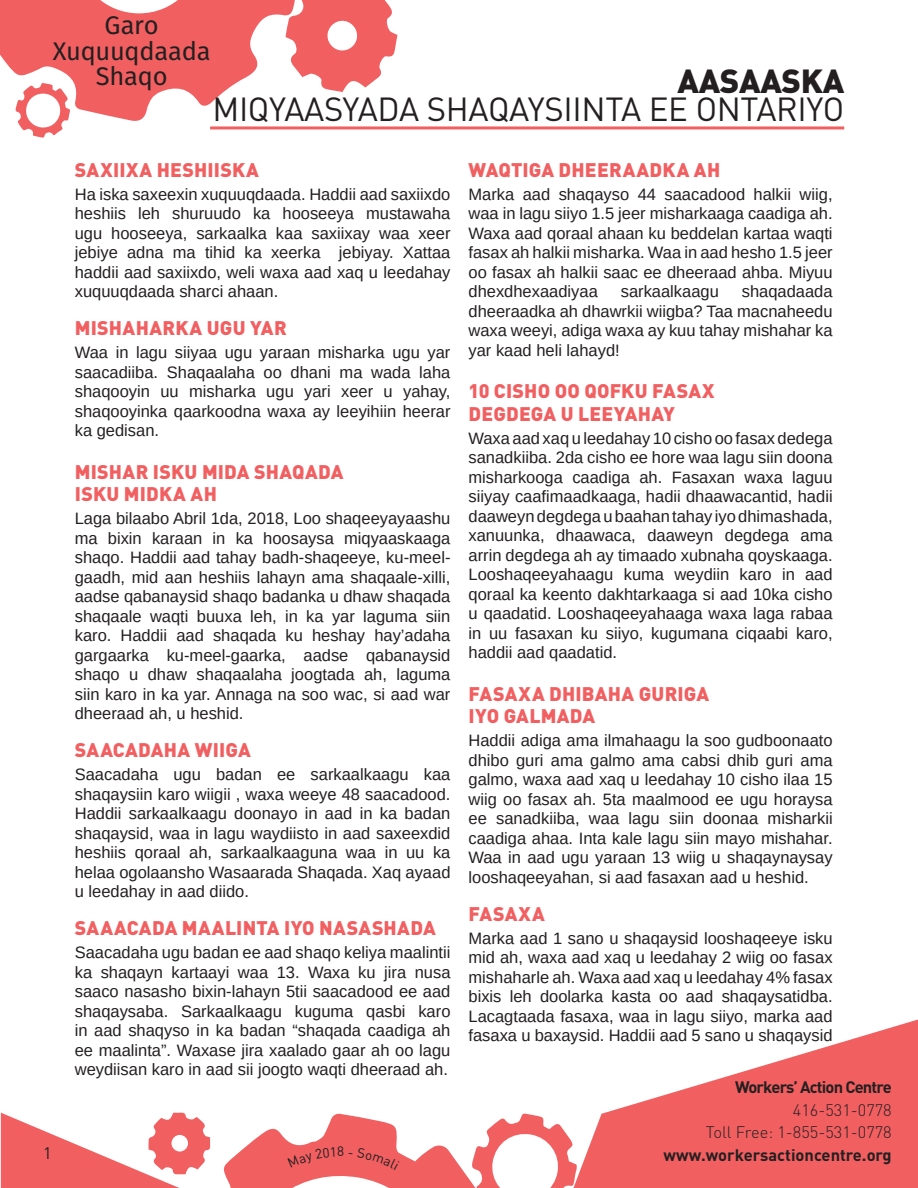
<style>
.page{position:relative;width:918px;height:1188px;background:#fff}
.page>*{position:absolute;margin:0;border:0;box-sizing:border-box;transform-origin:0 0}
.t1{font:33px "DIN Pro";letter-spacing:-.01em;color:#231f20}
.t2{font:900 33px "DIN Pro";letter-spacing:-.01em;color:#231f20}
.t3{font:25.5px/25.5px "Fira Sans";letter-spacing:-.01em;color:#231f20;text-align:center}
.t4{font:900 19.5px/22.5px "DIN Pro";letter-spacing:.01em;color:#f15f61}
.t5{font:16.5px/19.5px "Arimo";color:#231f20;text-align:justify}
.t6{font:300 16.5px/22.5px "DIN Pro";color:#231f20;text-align:right}
.t7{font:700 16.5px "DIN Pro";letter-spacing:-.015em;color:#231f20}
.t8{font:700 16.5px "DIN Pro";letter-spacing:-.05em;color:#231f20}
.t9{font:16.5px "DIN Pro";color:#231f20}
</style>
<div class="page">
<svg style="left:577px;top:1020px;width:341px;height:168px;fill:#f15f61"></svg>
<svg style="left:0;top:0;width:397px;height:138px"></svg>
<hr style="left:210px;top:126px;width:634px;height:3px;background:#f15f61">
<svg style="left:1px;top:1113px;width:576px;height:75px"></svg>
<h2 class="t3" style="left:53px;top:14px;width:159px">Garo<br>Xuquuqdaada<br>Shaqo</h2>
<h1 class="t2" style="left:677px;top:59px;width:168px">AASAASKA</h1>
<h1 class="t1" style="left:212px;top:87px;width:633px">MIQYAASYADA SHAQAYSIINTA EE ONTARIYO</h1>
<p class="t9" style="left:43px;top:1142px;width:10px">1</p>
<p class="t4" style="left:75px;top:158px;width:186px">SAXIIXA HESHIISKA</p>
<p class="t5" style="left:75px;top:184px;width:377px">Ha iska saxeexin xuquuqdaada. Haddii aad saxiixdo heshiis leh shuruudo ka hooseeya mustawaha ugu hooseeya, sarkaalka kaa saxiixay waa xeer jebiye adna ma tihid ka xeerka jebiyay. Xattaa haddii aad saxiixdo, weli waxa aad xaq u leedahay xuquuqdaada sharci ahaan.</p>
<p class="t4" style="left:75px;top:316px;width:213px">MISHAHARKA UGU YAR</p>
<p class="t5" style="left:75px;top:343px;width:377px">Waa in lagu siiyaa ugu yaraan misharka ugu yar saacadiiba. Shaqaalaha oo dhani ma wada laha shaqooyin uu misharka ugu yari xeer u yahay, shaqooyinka qaarkoodna waxa ay leeyihiin heerar ka gedisan.</p>
<p class="t4" style="left:75px;top:460px;width:270px">MISHAR ISKU MIDA SHAQADA<br>ISKU MIDKA AH</p>
<p class="t5" style="left:75px;top:509px;width:377px">Laga bilaabo Abril 1da, 2018, Loo shaqeeyayaashu ma bixin karaan in ka hoosaysa miqyaaskaaga shaqo. Haddii aad tahay badh-shaqeeye, ku-meel&shy;gaadh, mid aan heshiis lahayn ama shaqaale-xilli, aadse qabanaysid shaqo badanka u dhaw shaqada shaqaale waqti buuxa leh, in ka yar laguma siin karo. Haddii aad shaqada ku heshay hay’adaha gargaarka ku-meel-gaarka, aadse qabanaysid shaqo u dhaw shaqaalaha joogtada ah, laguma siin karo in ka yar. Annaga na soo wac, si aad war dheeraad ah, u heshid.</p>
<p class="t4" style="left:75px;top:738px;width:178px">SAACADAHA WIIGA</p>
<p class="t5" style="left:75px;top:765px;width:377px">Saacadaha ugu badan ee sarkaalkaagu kaa shaqaysiin karo wiigii , waxa weeye 48 saacadood.<br>Haddii sarkaalkaagu doonayo in aad in ka badan shaqaysid, waa in lagu waydiisto in aad saxeexdid heshiis qoraal ah, sarkaalkaaguna waa in uu ka helaa ogolaansho Wasaarada Shaqada. Xaq ayaad u leedahay in aad diido.</p>
<p class="t4" style="left:75px;top:916px;width:362px">SAAACADA MAALINTA IYO NASASHADA</p>
<p class="t5" style="left:75px;top:943px;width:377px">Saacadaha ugu badan ee aad shaqo keliya maalintii ka shaqayn kartaayi waa 13. Waxa ku jira nusa saaco nasasho bixin-lahayn 5tii saacadood ee aad shaqaysaba. Sarkaalkaagu kuguma qasbi karo in aad shaqyso in ka badan “shaqada caadiga ah ee maalinta”. Waxase jira xaalado gaar ah oo lagu weydiisan karo in aad sii joogto waqti dheeraad ah.</p>
<p class="t4" style="left:469px;top:158px;width:253px">WAQTIGA DHEERAADKA AH</p>
<p class="t5" style="left:469px;top:184px;width:366px">Marka aad shaqayso 44 saacadood halkii wiig, waa in lagu siiyo 1.5 jeer misharkaaga caadiga ah.<br>Waxa aad qoraal ahaan ku beddelan kartaa waqti fasax ah halkii misharka. Waa in aad hesho 1.5 jeer oo fasax ah halkii saac ee dheeraad ahba. Miyuu dhexdhexaadiyaa</p>
<p class="t5" style="left:469px;top:282px;width:366px;text-indent:273px">shaqadaada dheeraadka ah dhawrkii wiigba? Taa macnaheedu waxa weeyi, adiga waxa ay kuu tahay mishahar ka yar kaad heli lahayd!</p>
<p class="t4" style="left:469px;top:379px;width:248px">10 CISHO OO QOFKU FASAX<br>DEGDEGA U LEEYAHAY</p>
<p class="t5" style="left:469px;top:428px;width:366px">Waxa aad xaq u leedahay 10 cisho oo fasax dedega sanadkiiba. 2da cisho ee hore waa lagu siin doona misharkooga caadiga ah. Fasaxan waxa laguu siiyay caafimaadkaaga, hadii dhaawacantid, hadii daaweyn degdega u baahan tahay iyo dhimashada, xanuunka, dhaawaca, daaweyn degdega ama arrin degdega ah ay timaado xubnaha qoyskaaga.<br>Looshaqeeyahaagu kuma weydiin karo in aad qoraal ka keento dakhtarkaaga si aad 10ka cisho u qaadatid. Looshaqeeyahaaga waxa laga rabaa in uu fasaxan ku siiyo, kugumana ciqaabi karo, haddii aad qaadatid.</p>
<p class="t4" style="left:469px;top:682px;width:242px">FASAXA DHIBAHA GURIGA<br>IYO GALMADA</p>
<p class="t5" style="left:469px;top:731px;width:366px">Haddii adiga ama ilmahaagu la soo gudboonaato dhibo guri ama galmo ama cabsi dhib guri ama galmo, waxa aad xaq u leedahay 10 cisho ilaa 15 wiig oo fasax ah. 5ta maalmood ee ugu horaysa ee sanadkiiba, waa lagu siin doonaa misharkii caadiga ahaa. Inta kale lagu siin mayo mishahar.<br>Waa in aad ugu yaraan 13 wiig u shaqaynaysay looshaqeeyahan, si aad fasaxan aad u heshid.</p>
<p class="t4" style="left:469px;top:902px;width:78px">FASAXA</p>
<p class="t5" style="left:469px;top:928px;width:366px">Marka aad 1 sano u shaqaysid looshaqeeye isku mid ah, waxa aad xaq u leedahay 2 wiig oo fasax mishaharle ah. Waxa aad xaq u leedahay 4% fasax bixis leh doolarka kasta oo aad shaqaysatidba.<br>Lacagtaada fasaxa, waa in lagu siiyo, marka aad fasaxa u baxaysid. Haddii aad 5 sano u shaqaysid</p>
<p class="t5" style="left:621px;top:282px;width:100px">sarkaalkaagu</p>
<p class="t8" style="left:735px;top:1076px;width:158px">Workers’ Action Centre</p>
<p class="t6" style="left:706px;top:1098px;width:188px">416-531-0778<br>Toll Free: 1-855-531-0778</p>
<p class="t7" style="left:664px;top:1144px;width:230px">www.workersactioncentre.org</p>
</div>
